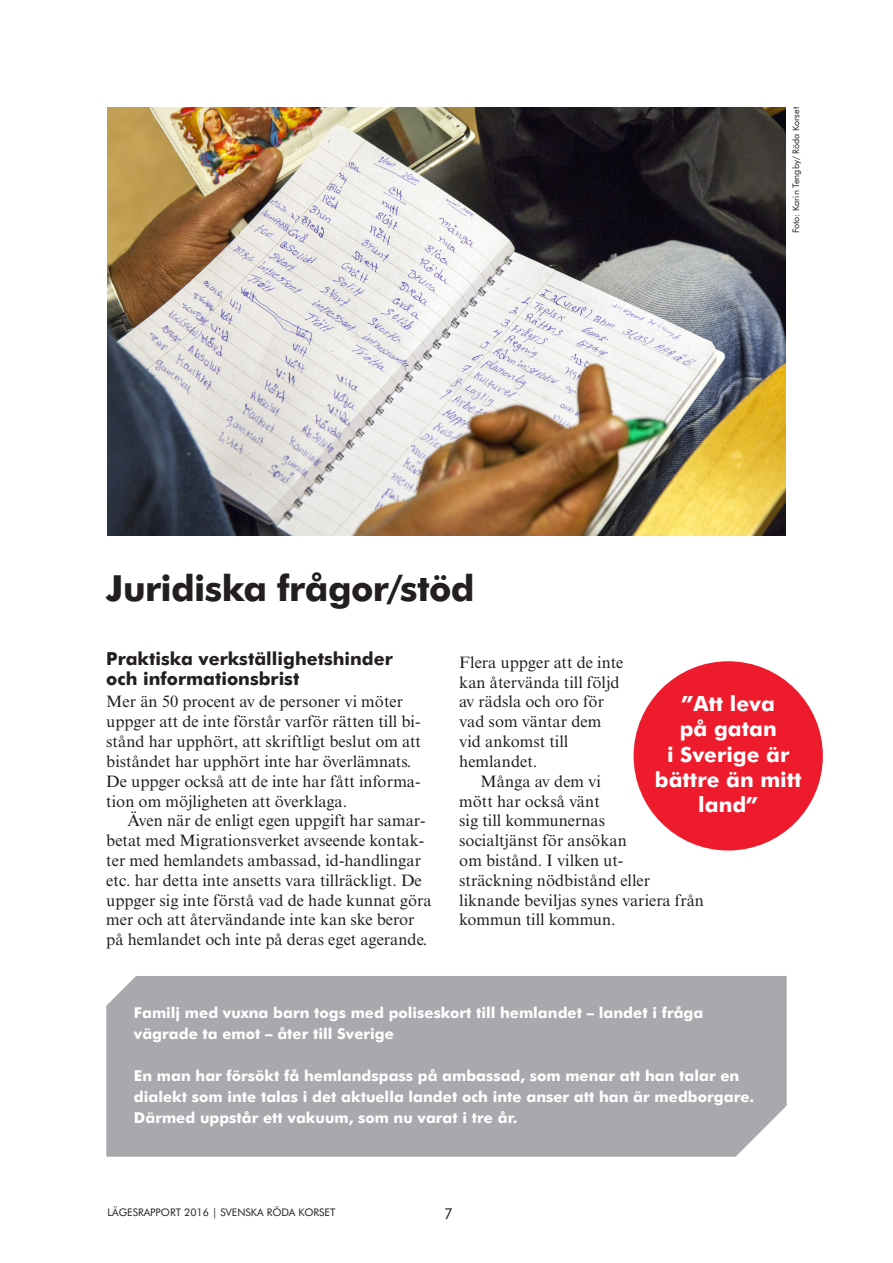
<style>
.page{position:relative;width:893px;height:1263px;background:#fff}
.page>*{position:absolute;margin:0;border:0;box-sizing:border-box;transform-origin:0 0}
.Rubrik{font:700 36px "Futura BT";letter-spacing:-.02em;color:#231f20}
.Text_i_ruta_fet{font:700 21px/25.2px "Futura BT";color:#fff;text-align:center}
.Mellis_lite_större{font:700 18px/19.8px "Futura BT";color:#231f20}
.Brödtext{font:16.5px/19.8px "Times NRMT";color:#231f20}
.Brödtext_utan_indrag{font:16.5px/19.8px "Times NRMT";color:#231f20}
.Text_i_ruta_fet-2{font:700 15px/21px "Futura BT";color:#fff}
.t1{font:15px "Futura BT";color:#231f20}
.t2{font:10.5px "Futura BT";color:#231f20}
.Foto{font:9px "Futura BT";color:#231f20}
</style>
<div class="page">
<div style="left:634px;top:661px;width:189px;height:189px;background:#ee1b2c;border-radius:50%"></div>
<img style="left:107px;top:107px;width:679px;height:429px">
<div style="left:106px;top:976px;width:681px;height:181px;background:#a8a9ad"></div>
<p class="Rubrik" style="left:106px;top:566px;width:370px">Juridiska frågor/stöd</p>
<p class="Foto" style="left:790px;top:233px;width:128px;rotate:-90deg">Foto: Karin Tengby/ Röda Korset</p>
<p class="Mellis_lite_större" style="left:106px;top:648px;width:288px">Praktiska verkställighetshinder och informationsbrist</p>
<p class="Brödtext_utan_indrag" style="left:106px;top:692px;width:316px">Mer än 50 procent av de personer vi möter uppger att de inte förstår varför rätten till bi&shy;stånd har upphört, att skriftligt beslut om att biståndet har upphört inte har överlämnats.<br>De uppger också att de inte har fått informa&shy;tion om möjligheten att överklaga.</p>
<p class="Brödtext" style="left:106px;top:811px;width:327px;text-indent:21px">Även när de enligt egen uppgift har samar&shy;betat med Migrationsverket avseende kontak&shy;ter med hemlandets ambassad, id-handlingar etc. har detta inte ansetts vara tillräckligt. De uppger sig inte förstå vad de hade kunnat göra mer och att återvändande inte kan ske beror på hemlandet och inte på deras eget agerande.</p>
<p class="Brödtext_utan_indrag" style="left:459px;top:652px;width:166px">Flera uppger att de inte kan återvända till följd av rädsla och oro för vad som väntar dem vid ankomst till hemlandet.</p>
<p class="Brödtext" style="left:459px;top:771px;width:246px;text-indent:21px">Många av dem vi<br>mött har också vänt<br>sig till kommunernas<br>socialtjänst för ansökan<br>om bistånd. I vilken ut-<br>sträckning nödbistånd eller liknande beviljas synes variera från kommun till kommun.</p>
<p class="Text_i_ruta_fet" style="left:655px;top:691px;width:148px">”Att leva<br>på gatan<br>i Sverige är bättre än mitt land”</p>
<p class="Text_i_ruta_fet-2" style="left:134px;top:1002px;width:571px">Familj med vuxna barn togs med poliseskort till hemlandet – landet i fråga vägrade ta emot – åter till Sverige</p>
<p class="Text_i_ruta_fet-2" style="left:134px;top:1065px;width:622px">En man har försökt få hemlandspass på ambassad, som menar att han talar en dialekt som inte talas i det aktuella landet och inte anser att han är medborgare.<br>Därmed uppstår ett vakuum, som nu varat i tre år.</p>
<p class="t2" style="left:107px;top:1205px;width:229px">LÄGESRAPPORT 2016 | SVENSKA RÖDA KORSET</p>
<p class="t1" style="left:444px;top:1205px;width:10px">7</p>
</div>
